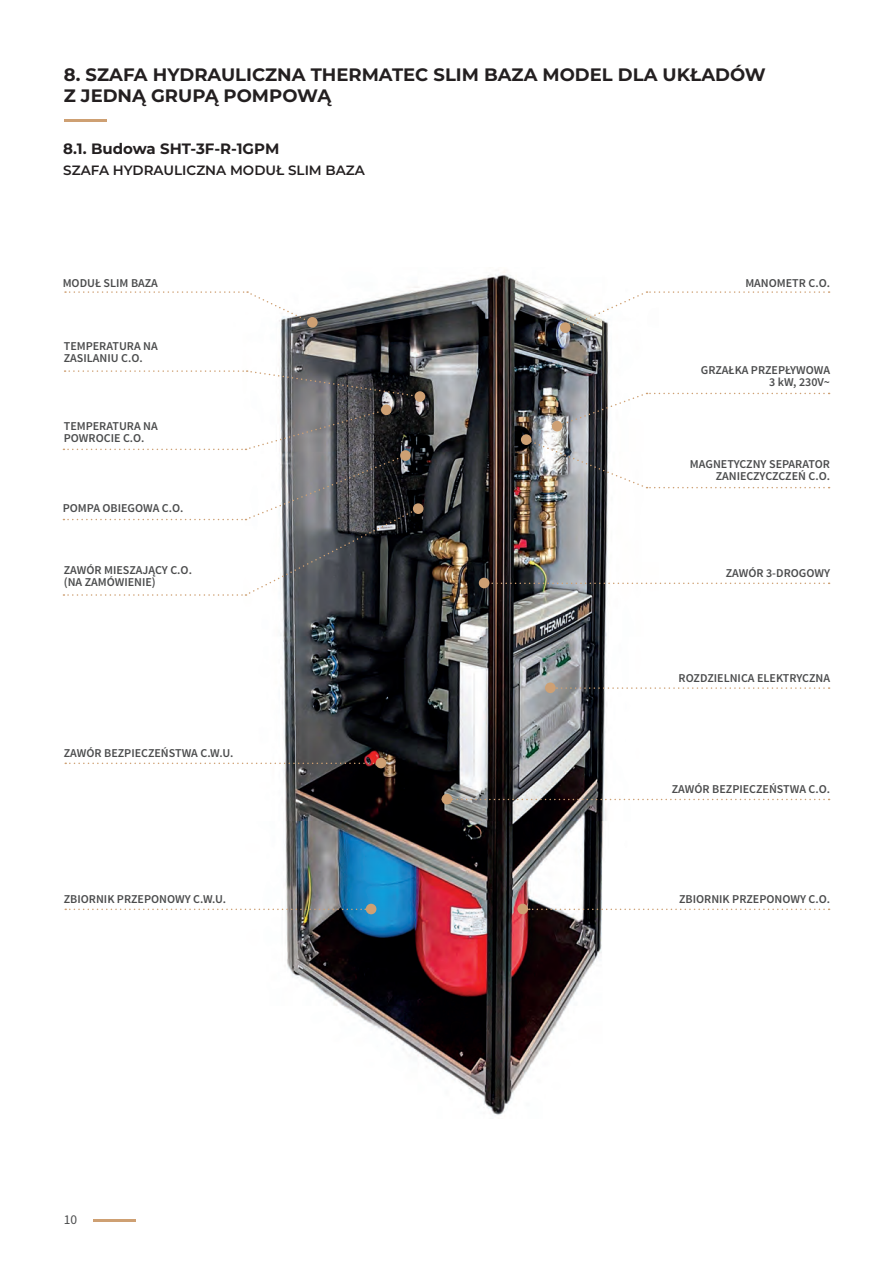
<style>
.page{position:relative;width:893px;height:1263px;background:#fff}
.page>*{position:absolute;margin:0;border:0;box-sizing:border-box;transform-origin:0 0}
.Header_2{font:700 18px "Montserrat";color:#231f20}
.Header_2-2{font:700 15px "Montserrat";color:#231f20}
.Header_2-3{font:600 13.5px "Montserrat";color:#231f20}
.t1{font:13.5px "Source Sans Variable";color:#4b4c4d}
.Header_2-4{font:600 12px/12px "Source Sans Pro";color:#4b4c4d;text-align:right}
</style>
<div class="page">
<hr style="left:64px;top:119px;width:42px;height:3px;background:#cea073">
<img style="left:280px;top:271px;width:378px;height:844px">
<div style="left:560px;top:322px;width:11px;height:11px;background:#cea073;border-radius:50%"></div>
<svg style="left:563px;top:291px;width:267px;height:39px"></svg>
<div style="left:552px;top:421px;width:10px;height:10px;background:#cea073;border-radius:50%"></div>
<svg style="left:557px;top:393px;width:273px;height:34px"></svg>
<div style="left:521px;top:434px;width:10px;height:11px;background:#cea073;border-radius:50%"></div>
<svg style="left:526px;top:438px;width:304px;height:50px"></svg>
<div style="left:479px;top:578px;width:10px;height:10px;background:#cea073;border-radius:50%"></div>
<svg style="left:489px;top:582px;width:341px;height:2px"></svg>
<div style="left:545px;top:682px;width:11px;height:11px;background:#cea073;border-radius:50%"></div>
<svg style="left:556px;top:687px;width:274px;height:2px"></svg>
<div style="left:376px;top:758px;width:10px;height:10px;background:#cea073;border-radius:50%"></div>
<svg style="left:452px;top:799px;width:378px;height:1px"></svg>
<div style="left:517px;top:904px;width:11px;height:10px;background:#cea073;border-radius:50%"></div>
<svg style="left:529px;top:908px;width:301px;height:2px"></svg>
<div style="left:442px;top:794px;width:10px;height:10px;background:#cea073;border-radius:50%"></div>
<svg style="left:65px;top:762px;width:311px;height:2px"></svg>
<div style="left:366px;top:904px;width:10px;height:10px;background:#cea073;border-radius:50%"></div>
<svg style="left:65px;top:908px;width:301px;height:2px"></svg>
<svg style="left:307px;top:317px;width:11px;height:11px"></svg>
<svg style="left:65px;top:291px;width:250px;height:34px"></svg>
<div style="left:415px;top:391px;width:10px;height:11px;background:#cea073;border-radius:50%"></div>
<svg style="left:65px;top:370px;width:356px;height:28px"></svg>
<svg style="left:381px;top:404px;width:11px;height:11px"></svg>
<div style="left:413px;top:503px;width:10px;height:11px;background:#cea073;border-radius:50%"></div>
<svg style="left:63px;top:408px;width:356px;height:188px"></svg>
<hr style="left:93px;top:1219px;width:42px;height:2px;background:#cea073">
<p class="Header_2" style="left:64px;top:62px;width:703px">8. SZAFA HYDRAULICZNA THERMATEC SLIM BAZA MODEL DLA UKŁADÓW</p>
<p class="Header_2" style="left:64px;top:83px;width:269px">Z JEDNĄ GRUPĄ POMPOWĄ</p>
<p class="Header_2-2" style="left:63px;top:138px;width:218px">8.1. Budowa SHT-3F-R-1GPM</p>
<p class="Header_2-3" style="left:63px;top:160px;width:303px">SZAFA HYDRAULICZNA MODUŁ SLIM BAZA</p>
<p class="Header_2-4" style="left:63px;top:277px;width:97px">MODUŁ SLIM BAZA</p>
<p class="Header_2-4" style="left:64px;top:340px;width:95px">TEMPERATURA NA</p>
<p class="Header_2-4" style="left:64px;top:352px;width:80px">ZASILANIU C.O.</p>
<p class="Header_2-4" style="left:64px;top:420px;width:95px">TEMPERATURA NA</p>
<p class="Header_2-4" style="left:64px;top:432px;width:82px">POWROCIE C.O.</p>
<p class="Header_2-4" style="left:63px;top:503px;width:122px">POMPA OBIEGOWA C.O.</p>
<p class="Header_2-4" style="left:64px;top:565px;width:130px">ZAWÓR MIESZAJĄCY C.O.</p>
<p class="Header_2-4" style="left:64px;top:577px;width:94px">(NA ZAMÓWIENIE)</p>
<p class="Header_2-4" style="left:64px;top:747px;width:171px">ZAWÓR BEZPIECZEŃSTWA C.W.U.</p>
<p class="Header_2-4" style="left:64px;top:893px;width:164px">ZBIORNIK PRZEPONOWY C.W.U.</p>
<p class="t1" style="left:64px;top:1211px;width:15px">10</p>
<p class="Header_2-4" style="left:745px;top:277px;width:86px">MANOMETR C.O.</p>
<p class="Header_2-4" style="left:701px;top:365px;width:131px">GRZAŁKA PRZEPŁYWOWA</p>
<p class="Header_2-4" style="left:769px;top:377px;width:62px">3 kW, 230V~</p>
<p class="Header_2-4" style="left:690px;top:458px;width:142px">MAGNETYCZNY SEPARATOR<br>ZANIECZYCZCZEŃ C.O.</p>
<p class="Header_2-4" style="left:726px;top:567px;width:106px">ZAWÓR 3-DROGOWY</p>
<p class="Header_2-4" style="left:679px;top:672px;width:153px">ROZDZIELNICA ELEKTRYCZNA</p>
<p class="Header_2-4" style="left:672px;top:784px;width:160px">ZAWÓR BEZPIECZEŃSTWA C.O.</p>
<p class="Header_2-4" style="left:679px;top:893px;width:153px">ZBIORNIK PRZEPONOWY C.O.</p>
</div>
